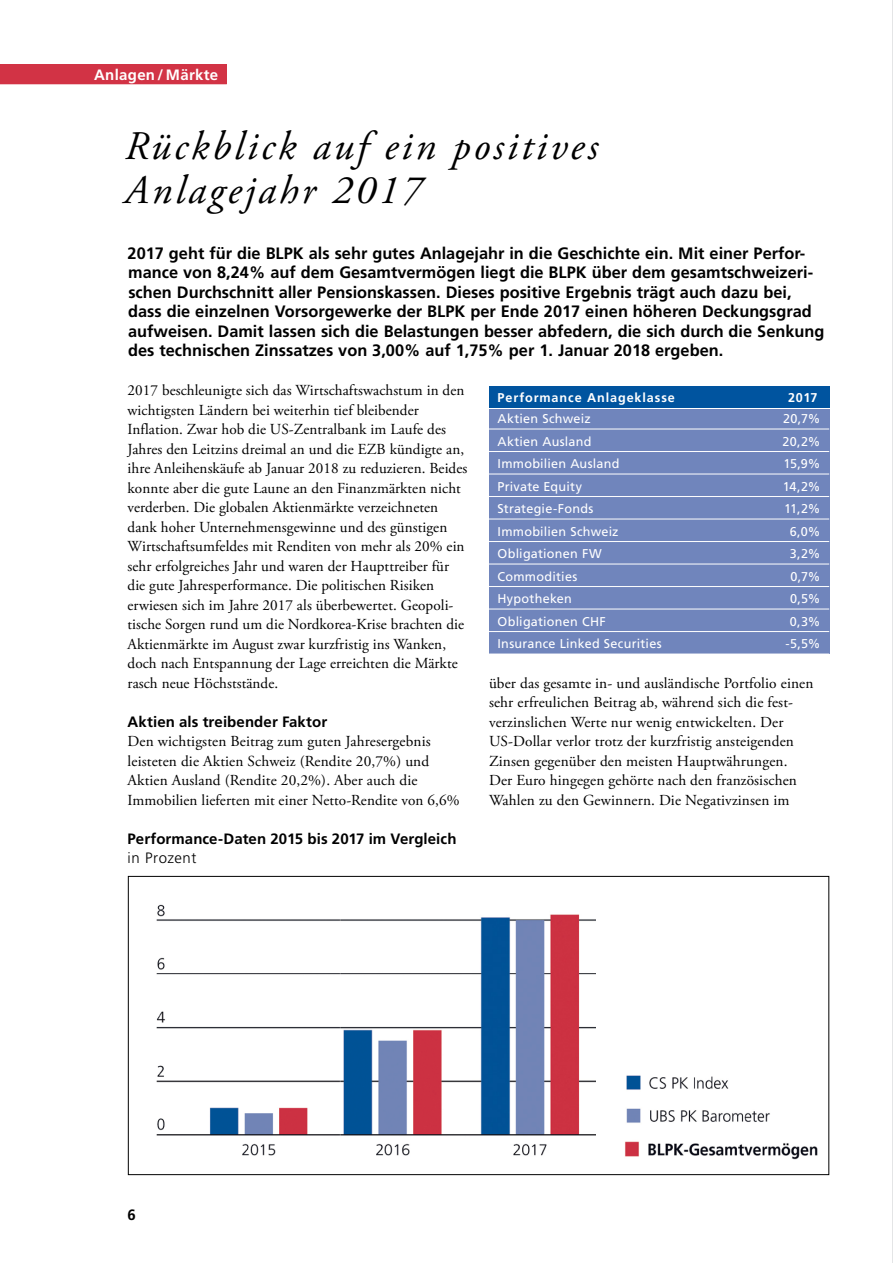
<style>
.page{position:relative;width:893px;height:1263px;background:#fff}
.page>*{position:absolute;margin:0;border:0;box-sizing:border-box;transform-origin:0 0}
.t1{font:italic 40.5px/43.5px "Adobe Garamond Pro";letter-spacing:.075em;color:#000}
.t2{font:700 16.5px/19.5px "Frutiger LT Pro";color:#000}
.t3{font:15.3px/19.5px "Adobe Garamond Pro";letter-spacing:.005em;color:#000}
.t4{font:700 15px "Frutiger LT Pro";letter-spacing:.005em;color:#000}
.t5{font:700 15px "Frutiger LT Pro";letter-spacing:.02em;color:#fff}
.t6{font:300 15px "Frutiger LT Pro";letter-spacing:.03em;color:#000}
.t7{font:12.75px "Frutiger LT Pro";letter-spacing:.02em;color:#fff}
.t8{font:700 12.75px "Frutiger LT Pro";letter-spacing:.07em;color:#fff}
</style>
<div class="page">
<div style="left:0;top:64px;width:227px;height:19px;background:#d23345"></div>
<div style="left:0;top:65px;width:227px;height:19px;background:#d23345"></div>
<img style="left:626px;top:1075px;width:103px;height:15px">
<img style="left:626px;top:1108px;width:144px;height:15px">
<img style="left:625px;top:1141px;width:193px;height:18px">
<img style="left:472px;top:914px;width:124px;height:242px">
<img style="left:156px;top:904px;width:154px;height:252px">
<img style="left:310px;top:919px;width:162px;height:237px">
<div style="left:489px;top:409px;width:340px;height:245px;background:#7085bc"></div>
<hr style="left:489px;top:429px;width:340px;height:1px;background:#fff">
<hr style="left:489px;top:451px;width:340px;height:1px;background:#fff">
<hr style="left:489px;top:474px;width:340px;height:1px;background:#fff">
<hr style="left:489px;top:496px;width:340px;height:1px;background:#fff">
<hr style="left:489px;top:519px;width:340px;height:1px;background:#fff">
<hr style="left:489px;top:541px;width:340px;height:1px;background:#fff">
<hr style="left:489px;top:564px;width:340px;height:1px;background:#fff">
<hr style="left:489px;top:586px;width:340px;height:1px;background:#fff">
<hr style="left:489px;top:609px;width:340px;height:1px;background:#fff">
<hr style="left:489px;top:631px;width:340px;height:1px;background:#fff">
<div style="left:489px;top:387px;width:340px;height:21px;background:#00549f"></div>
<hr style="left:892px;top:0;width:1px;height:1263px;background:#cbcdce">
<p class="t5" style="left:94px;top:66px;width:126px">Anlagen / Märkte</p>
<h1 class="t1" style="left:125px;top:126px;width:475px">Rückblick auf ein positives<br>Anlagejahr 2017</h1>
<p class="t2" style="left:128px;top:243px;width:698px">2017 geht für die BLPK als sehr gutes Anlagejahr in die Geschichte ein. Mit einer Perfor&shy;mance von 8,24% auf dem Gesamtvermögen liegt die BLPK über dem gesamtschweizeri&shy;schen Durchschnitt aller Pensionskassen. Dieses positive Ergebnis trägt auch dazu bei, dass die einzelnen Vorsorgewerke der BLPK per Ende 2017 einen höheren Deckungsgrad aufweisen. Damit lassen sich die Belastungen besser abfedern, die sich durch die Senkung des technischen Zinssatzes von 3,00% auf 1,75% per 1. Januar 2018 ergeben.</p>
<p class="t3" style="left:128px;top:381px;width:341px">2017 beschleunigte sich das Wirtschaftswachstum in den wichtigsten Ländern bei weiterhin tief bleibender Inflation. Zwar hob die US-Zentralbank im Laufe des Jahres den Leitzins dreimal an und die EZB kündigte an, ihre Anleihenskäufe ab Januar 2018 zu reduzieren. Beides konnte aber die gute Laune an den Finanzmärkten nicht verderben. Die globalen Aktienmärkte verzeichneten dank hoher Unternehmensgewinne und des günstigen Wirtschaftsumfeldes mit Renditen von mehr als 20% ein sehr erfolgreiches Jahr und waren der Haupttreiber für die gute Jahresperformance. Die politischen Risiken erwiesen sich im Jahre 2017 als überbewertet. Geopoli&shy;tische Sorgen rund um die Nordkorea-Krise brachten die Aktienmärkte im August zwar kurzfristig ins Wanken, doch nach Entspannung der Lage erreichten die Märkte rasch neue Höchststände.</p>
<p class="t4" style="left:128px;top:713px;width:201px">Aktien als treibender Faktor</p>
<p class="t3" style="left:128px;top:732px;width:333px">Den wichtigsten Beitrag zum guten Jahresergebnis leisteten die Aktien Schweiz (Rendite 20,7%) und Aktien Ausland (Rendite 20,2%). Aber auch die Immobilien lieferten mit einer Netto-Rendite von 6,6%</p>
<p class="t8" style="left:497px;top:390px;width:179px">Performance Anlageklasse</p>
<p class="t8" style="left:788px;top:390px;width:31px">2017</p>
<p class="t7" style="left:497px;top:411px;width:95px">Aktien Schweiz</p>
<p class="t7" style="left:783px;top:411px;width:39px">20,7%</p>
<p class="t7" style="left:497px;top:434px;width:96px">Aktien Ausland</p>
<p class="t7" style="left:782px;top:434px;width:40px">20,2%</p>
<p class="t7" style="left:498px;top:456px;width:123px">Immobilien Ausland</p>
<p class="t7" style="left:783px;top:456px;width:39px">15,9%</p>
<p class="t7" style="left:497px;top:479px;width:86px">Private Equity</p>
<p class="t7" style="left:783px;top:479px;width:39px">14,2%</p>
<p class="t7" style="left:498px;top:501px;width:97px">Strategie-Fonds</p>
<p class="t7" style="left:784px;top:501px;width:38px">11,2%</p>
<p class="t7" style="left:498px;top:524px;width:123px">Immobilien Schweiz</p>
<p class="t7" style="left:790px;top:524px;width:32px">6,0%</p>
<p class="t7" style="left:497px;top:546px;width:106px">Obligationen FW</p>
<p class="t7" style="left:790px;top:546px;width:32px">3,2%</p>
<p class="t7" style="left:497px;top:569px;width:81px">Commodities</p>
<p class="t7" style="left:790px;top:569px;width:32px">0,7%</p>
<p class="t7" style="left:497px;top:591px;width:76px">Hypotheken</p>
<p class="t7" style="left:790px;top:591px;width:32px">0,5%</p>
<p class="t7" style="left:497px;top:614px;width:110px">Obligationen CHF</p>
<p class="t7" style="left:790px;top:614px;width:32px">0,3%</p>
<p class="t7" style="left:497px;top:636px;width:166px">Insurance Linked Securities</p>
<p class="t7" style="left:786px;top:636px;width:36px">-5,5%</p>
<p class="t3" style="left:489px;top:674px;width:326px">über das gesamte in- und ausländische Portfolio einen sehr erfreulichen Beitrag ab, während sich die fest&shy;verzinslichen Werte nur wenig entwickelten. Der US-Dollar verlor trotz der kurzfristig ansteigenden Zinsen gegenüber den meisten Hauptwährungen.<br>Der Euro hingegen gehörte nach den französischen Wahlen zu den Gewinnern. Die Negativzinsen im</p>
<p class="t4" style="left:128px;top:830px;width:330px">Performance-Daten 2015 bis 2017 im Vergleich</p>
<p class="t6" style="left:128px;top:849px;width:70px">in Prozent</p>
<p class="t4" style="left:128px;top:1206px;width:10px">6</p>
</div>
